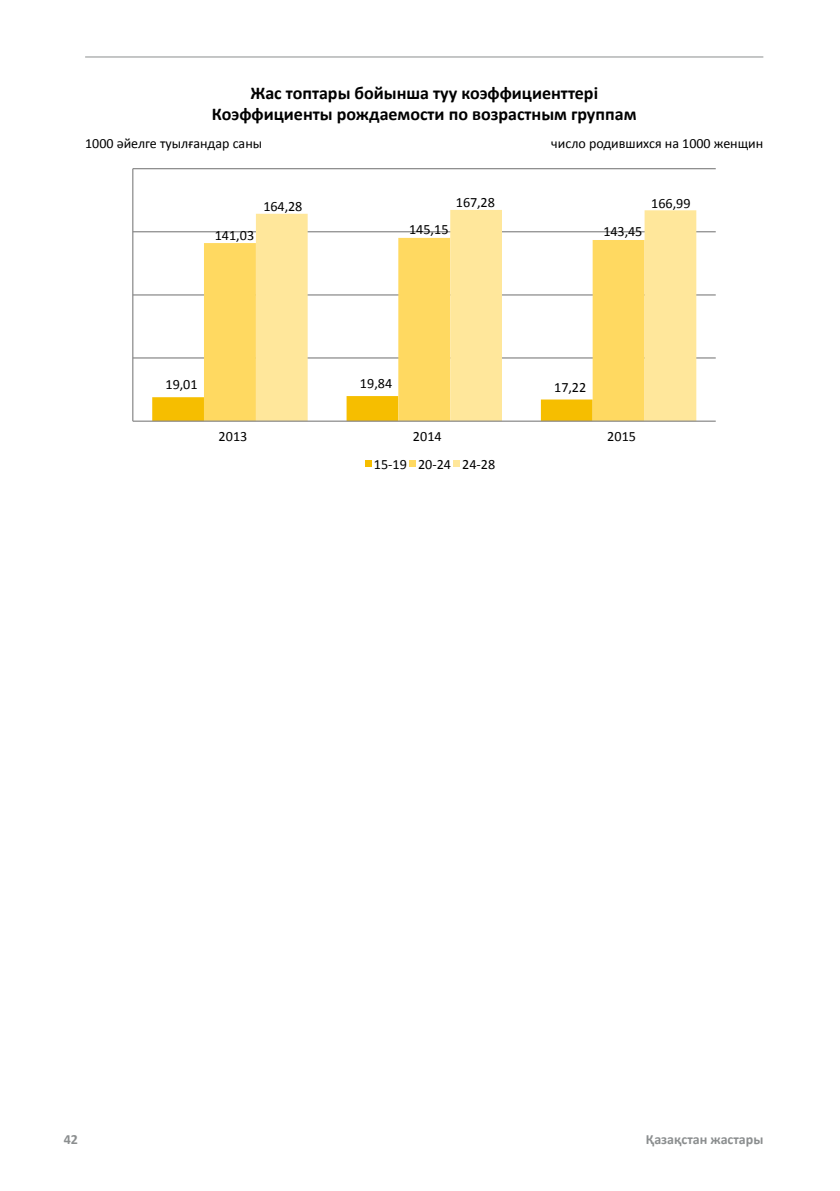
<style>
.page{position:relative;width:840px;height:1191px;background:#fff}
.page>*{position:absolute;margin:0;border:0;box-sizing:border-box;transform-origin:0 0}
.t1{font:700 18px/21.6px "Calibri";color:#000;text-align:center}
.t2{font:14.2px "Calibri";color:#000}
.t3{font:14px "Calibri";color:#000}
.t4{font:700 14px "Calibri";color:#8b8e8f}
</style>
<div class="page">
<hr style="left:85px;top:56px;width:678px;height:1px;background:#8b8e8f">
<hr style="left:133px;top:357px;width:582px;height:1px;background:#868686">
<hr style="left:133px;top:294px;width:582px;height:1px;background:#868686">
<hr style="left:133px;top:231px;width:582px;height:1px;background:#868686">
<hr style="left:133px;top:168px;width:582px;height:1px;background:#868686">
<svg style="left:152px;top:397px;width:52px;height:23px"></svg>
<div style="left:204px;top:243px;width:52px;height:177px;background:#ffd961"></div>
<svg style="left:256px;top:210px;width:440px;height:210px"></svg>
<hr style="left:132px;top:169px;width:1px;height:252px;background:#868686">
<hr style="left:133px;top:420px;width:582px;height:2px;background:#868686">
<svg style="left:365px;top:461px;width:6px;height:6px"></svg>
<svg style="left:409px;top:461px;width:6px;height:6px"></svg>
<svg style="left:453px;top:461px;width:6px;height:6px"></svg>
<p class="t1" style="left:212px;top:81px;width:426px">Жас топтары бойынша туу коэффициенттері<br>Коэффициенты рождаемости по возрастным группам</p>
<p class="t3" style="left:85px;top:134px;width:178px">1000 әйелге туылғандар саны</p>
<p class="t3" style="left:551px;top:134px;width:213px">число родившихся на 1000 женщин</p>
<p class="t2" style="left:263px;top:196px;width:41px">164,28</p>
<p class="t2" style="left:455px;top:193px;width:40px">167,28</p>
<p class="t2" style="left:650px;top:193px;width:41px">166,99</p>
<p class="t2" style="left:215px;top:225px;width:41px">141,03</p>
<p class="t2" style="left:409px;top:220px;width:41px">145,15</p>
<p class="t2" style="left:603px;top:222px;width:41px">143,45</p>
<p class="t2" style="left:165px;top:375px;width:33px">19,01</p>
<p class="t2" style="left:360px;top:374px;width:34px">19,84</p>
<p class="t2" style="left:554px;top:377px;width:33px">17,22</p>
<p class="t2" style="left:218px;top:427px;width:30px">2013</p>
<p class="t2" style="left:413px;top:427px;width:30px">2014</p>
<p class="t2" style="left:607px;top:427px;width:30px">2015</p>
<p class="t2" style="left:373px;top:455px;width:123px">15-19 20-24 24-28</p>
<p class="t4" style="left:64px;top:1130px;width:16px">42</p>
<p class="t4" style="left:645px;top:1130px;width:119px">Қазақстан жастары</p>
</div>
